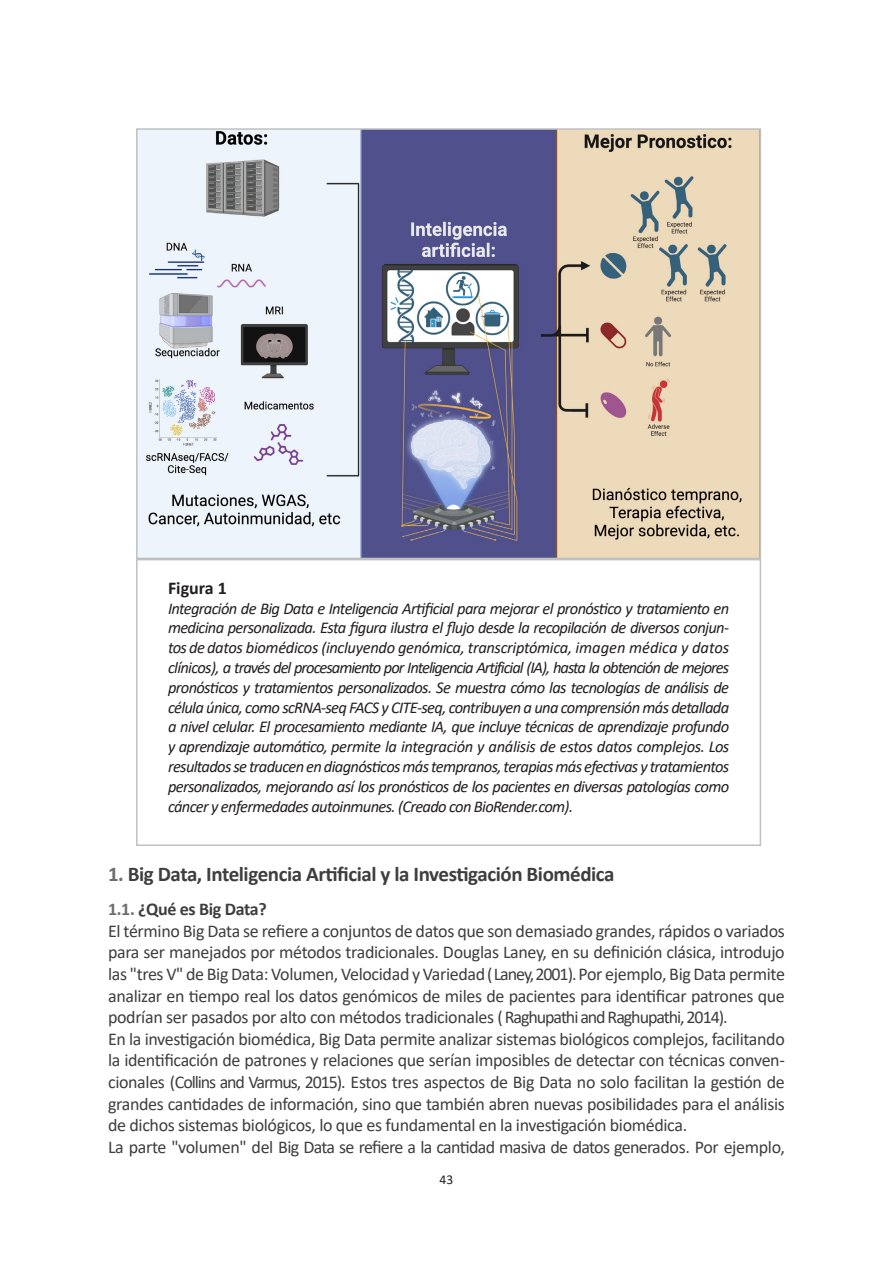
<style>
.page{position:relative;width:893px;height:1263px;background:#fff}
.page>*{position:absolute;margin:0;border:0;box-sizing:border-box;transform-origin:0 0}
.t1{font:700 21px "Calibri";letter-spacing:-.02em;color:#3e3e3f}
.t2{font:18px/21.6px "Calibri";letter-spacing:-.025em;color:#3e3e3f;text-align:justify}
.t3{font:700 18px "Calibri";letter-spacing:-.02em;color:#3e3e3f}
.t4{font:700 18px "Calibri";color:#231f20}
.t5{font:italic 16.5px/19.8px "Calibri";letter-spacing:-.04em;color:#231f20;text-align:justify}
.t6{font:13.5px "Calibri";color:#231f20}
.s1{color:#6c6d70}
</style>
<div class="page">
<img style="left:139px;top:131px;width:619px;height:425px">
<div style="left:136px;top:128px;width:625px;height:431px;border:2px solid #bfc1c1"></div>
<div style="left:136px;top:559px;width:625px;height:287px;border:2px solid #bfc1c1"></div>
<p class="t4" style="left:168px;top:575px;width:60px">Figura 1</p>
<p class="t5" style="left:168px;top:597px;width:563px">Integración de Big Data e Inteligencia Artificial para mejorar el pronóstico y tratamiento en medicina personalizada. Esta figura ilustra el flujo desde la recopilación de diversos conjun&shy;tos de datos biomédicos (incluyendo genómica, transcriptómica, imagen médica y datos clínicos), a través del procesamiento por Inteligencia Artificial (IA), hasta la obtención de mejores pronósticos y tratamientos personalizados. Se muestra cómo las tecnologías de análisis de célula única, como scRNA-seq FACS y CITE-seq, contribuyen a una comprensión más detallada a nivel celular. El procesamiento mediante IA, que incluye técnicas de aprendizaje profundo y aprendizaje automático, permite la integración y análisis de estos datos complejos. Los resultados se traducen en diagnósticos más tempranos, terapias más efectivas y tratamientos personalizados, mejorando así los pronósticos de los pacientes en diversas patologías como cáncer y enfermedades autoinmunes. (Creado con BioRender.com).</p>
<p class="t1" style="left:108px;top:860px;width:508px"><span class="s1">1.</span> Big Data, Inteligencia Artificial y la Investigación Biomédica</p>
<p class="t3" style="left:108px;top:896px;width:160px"><span class="s1">1.1.</span> ¿Qué es Big Data?</p>
<p class="t2" style="left:108px;top:919px;width:678px">El término Big Data se refiere a conjuntos de datos que son demasiado grandes, rápidos o variados para ser manejados por métodos tradicionales. Douglas Laney, en su definición clásica, introdujo las "tres V" de Big Data: Volumen, Velocidad y Variedad ( Laney, 2001). Por ejemplo, Big Data permite analizar en tiempo real los datos genómicos de miles de pacientes para identificar patrones que podrían ser pasados por alto con métodos tradicionales ( Raghupathi and Raghupathi, 2014).</p>
<p class="t2" style="left:108px;top:1027px;width:678px">En la investigación biomédica, Big Data permite analizar sistemas biológicos complejos, facilitando la identificación de patrones y relaciones que serían imposibles de detectar con técnicas conven&shy;cionales (Collins and Varmus, 2015). Estos tres aspectos de Big Data no solo facilitan la gestión de grandes cantidades de información, sino que también abren nuevas posibilidades para el análisis de dichos sistemas biológicos, lo que es fundamental en la investigación biomédica.</p>
<p class="t2" style="left:108px;top:1135px;width:678px">La parte "volumen" del Big Data se refiere a la cantidad masiva de datos generados. Por ejemplo,</p>
<p class="t6" style="left:440px;top:1170px;width:15px">43</p>
</div>
